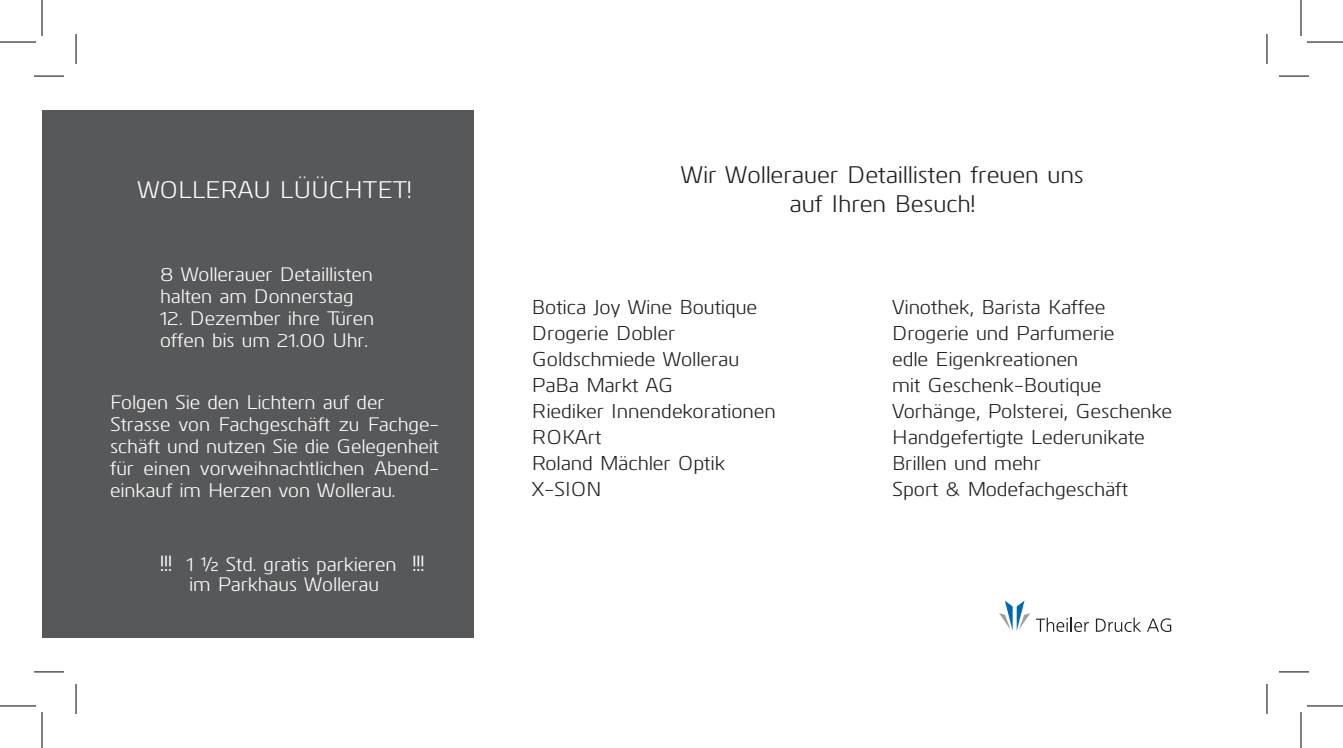
<style>
.page{position:relative;width:1343px;height:748px;background:#fff}
.page>*{position:absolute;margin:0;border:0;box-sizing:border-box;transform-origin:0 0}
.t1{font:24px/28.8px "Kuro";color:#231f20;text-align:center}
.t2{font:24px "Kuro";color:#fff}
.t3{font:20px "Kuro";color:#231f20}
.t4{font:19.6px/22px "Kuro";color:#fff}
.s1{font-size:22px}
</style>
<div class="page">
<div style="left:42px;top:110px;width:431px;height:527px;background:#57585a"></div>
<svg style="left:999px;top:600px;width:31px;height:30px"></svg>
<svg style="left:1036px;top:617px;width:52px;height:14px"></svg>
<svg style="left:1096px;top:617px;width:45px;height:14px"></svg>
<svg style="left:1147px;top:618px;width:24px;height:13px"></svg>
<hr style="left:34px;top:76px;width:30px;height:1px;background:#000">
<hr style="left:1279px;top:76px;width:30px;height:1px;background:#000">
<hr style="left:34px;top:671px;width:30px;height:1px;background:#000">
<hr style="left:1279px;top:671px;width:30px;height:1px;background:#000">
<hr style="left:76px;top:34px;width:1px;height:30px;background:#000">
<hr style="left:76px;top:683px;width:1px;height:30px;background:#000">
<hr style="left:1266px;top:34px;width:1px;height:30px;background:#000">
<hr style="left:1266px;top:683px;width:1px;height:30px;background:#000">
<hr style="left:0;top:42px;width:36px;height:1px;background:#000">
<hr style="left:1307px;top:42px;width:36px;height:1px;background:#000">
<hr style="left:0;top:705px;width:36px;height:1px;background:#000">
<hr style="left:1307px;top:705px;width:36px;height:1px;background:#000">
<hr style="left:42px;top:0;width:1px;height:36px;background:#000">
<hr style="left:42px;top:711px;width:1px;height:36px;background:#000">
<hr style="left:1300px;top:0;width:1px;height:36px;background:#000">
<hr style="left:1300px;top:711px;width:1px;height:36px;background:#000">
<p class="t2" style="left:137px;top:173px;width:276px">WOLLERAU LÜÜCHTET!</p>
<p class="t4" style="left:160px;top:261px;width:214px">8 Wollerauer Detaillisten halten am Donnerstag</p>
<p class="t4" style="left:160px;top:305px;width:216px">12. Dezember ihre Türen offen bis um 21.00 Uhr.</p>
<p class="t4" style="left:110px;top:389px;width:330px">Folgen Sie den Lichtern auf der Strasse von Fachgeschäft zu Fachge&shy;schäft und nutzen Sie die Gelegenheit für einen vorweihnachtlichen Abend&shy;einkauf im Herzen von Wollerau.</p>
<p class="t4" style="left:189px;top:552px;width:237px;line-height:20px;text-indent:-29px"><span class="s1">!!!</span> 1 ½ Std. gratis parkieren <span class="s1">!!! </span>im Parkhaus Wollerau</p>
<p class="t1" style="left:681px;top:158px;width:404px">Wir Wollerauer Detaillisten freuen uns auf Ihren Besuch!</p>
<p class="t3" style="left:532px;top:292px;width:227px">Botica Joy Wine Boutique</p>
<p class="t3" style="left:892px;top:292px;width:215px">Vinothek, Barista Kaffee</p>
<p class="t3" style="left:532px;top:318px;width:145px">Drogerie Dobler</p>
<p class="t3" style="left:892px;top:318px;width:224px">Drogerie und Parfumerie</p>
<p class="t3" style="left:532px;top:344px;width:209px">Goldschmiede Wollerau</p>
<p class="t3" style="left:892px;top:344px;width:188px">edle Eigenkreationen</p>
<p class="t3" style="left:532px;top:370px;width:143px">PaBa Markt AG</p>
<p class="t3" style="left:892px;top:370px;width:211px">mit Geschenk-Boutique</p>
<p class="t3" style="left:532px;top:396px;width:245px">Riediker Innendekorationen</p>
<p class="t3" style="left:892px;top:396px;width:282px">Vorhänge, Polsterei, Geschenke</p>
<p class="t3" style="left:532px;top:422px;width:71px">ROKArt</p>
<p class="t3" style="left:892px;top:422px;width:254px">Handgefertigte Lederunikate</p>
<p class="t3" style="left:532px;top:448px;width:195px">Roland Mächler Optik</p>
<p class="t3" style="left:892px;top:448px;width:150px">Brillen und mehr</p>
<p class="t3" style="left:532px;top:474px;width:71px">X-SION</p>
<p class="t3" style="left:892px;top:474px;width:237px">Sport &amp; Modefachgeschäft</p>
</div>
